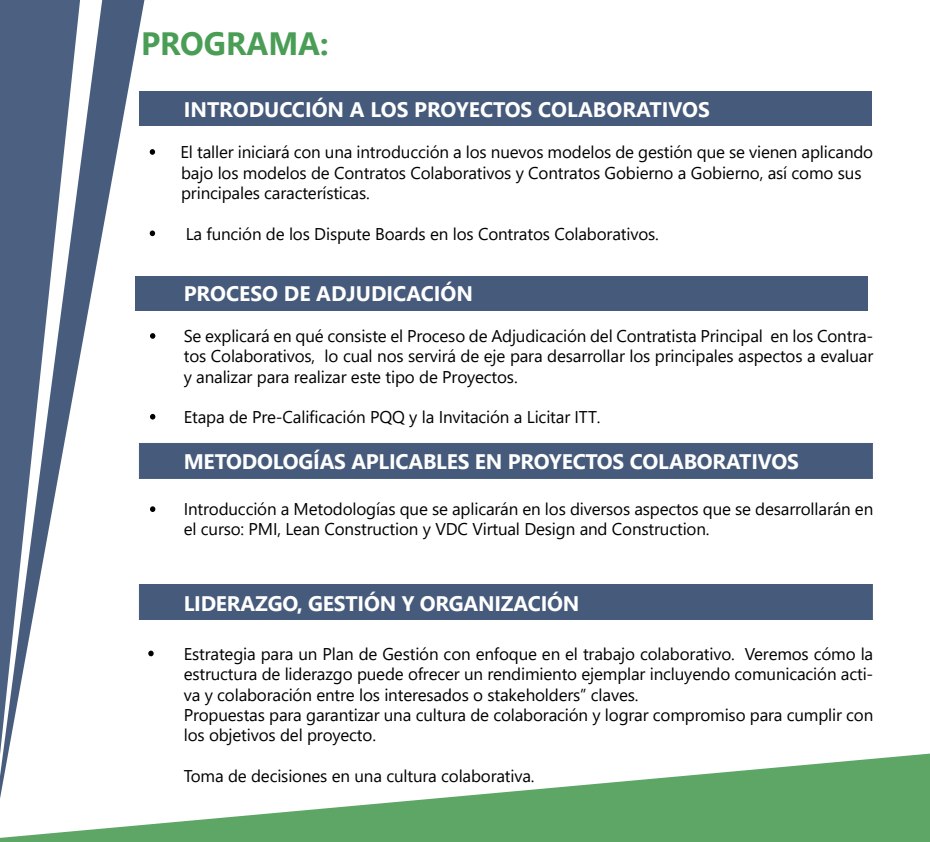
<style>
.page{position:relative;width:930px;height:842px;background:#fff}
.page>*{position:absolute;margin:0;border:0;box-sizing:border-box;transform-origin:0 0}
.t1{font:700 32.2px "Segoe UI";color:#4a9d55}
.t2{font:700 21px "Segoe UI";letter-spacing:-.01em;color:#fff}
.t3{font:17px/20.4px "Segoe UI";letter-spacing:-.01em;color:#000}
</style>
<div class="page">
<div style="left:139px;top:584px;width:734px;height:36px;background:#465b7c"></div>
<svg style="left:0;top:0;width:155px;height:753px"></svg>
<svg style="left:0;top:753px;width:930px;height:89px;fill:#5da666"></svg>
<div style="left:139px;top:91px;width:733px;height:35px;background:#465b7c"></div>
<div style="left:139px;top:443px;width:734px;height:36px;background:#465b7c"></div>
<div style="left:135px;top:276px;width:732px;height:35px;background:#465b7c"></div>
<svg style="left:148px;top:651px;width:6px;height:5px"></svg>
<svg style="left:150px;top:506px;width:5px;height:6px"></svg>
<svg style="left:150px;top:333px;width:5px;height:6px"></svg>
<svg style="left:150px;top:414px;width:5px;height:6px"></svg>
<svg style="left:150px;top:230px;width:5px;height:6px"></svg>
<svg style="left:150px;top:149px;width:5px;height:6px"></svg>
<h1 class="t1" style="left:141px;top:13px;width:189px">PROGRAMA:</h1>
<p class="t2" style="left:184px;top:90px;width:528px">INTRODUCCIÓN A LOS PROYECTOS COLABORATIVOS</p>
<p class="t3" style="left:181px;top:140px;width:694px">El taller iniciará con una introducción a los nuevos modelos de gestión que se vienen aplicando bajo los modelos de Contratos Colaborativos y Contratos Gobierno a Gobierno, así como sus principales características.</p>
<p class="t3" style="left:186px;top:222px;width:475px">La función de los Dispute Boards en los Contratos Colaborativos.</p>
<p class="t2" style="left:184px;top:274px;width:291px">PROCESO DE ADJUDICACIÓN</p>
<p class="t3" style="left:184px;top:324px;width:691px;text-align:justify">Se explicará en qué consiste el Proceso de Adjudicación del Contratista Principal en los Contra&shy;tos Colaborativos, lo cual nos servirá de eje para desarrollar los principales aspectos a evaluar y analizar para realizar este tipo de Proyectos.</p>
<p class="t3" style="left:184px;top:406px;width:418px">Etapa de Pre-Calificación PQQ y la Invitación a Licitar ITT.</p>
<p class="t2" style="left:184px;top:442px;width:617px">METODOLOGÍAS APLICABLES EN PROYECTOS COLABORATIVOS</p>
<p class="t3" style="left:184px;top:497px;width:691px">Introducción a Metodologías que se aplicarán en los diversos aspectos que se desarrollarán en el curso: PMI, Lean Construction y VDC Virtual Design and Construction.</p>
<p class="t2" style="left:184px;top:583px;width:397px">LIDERAZGO, GESTIÓN Y ORGANIZACIÓN</p>
<p class="t3" style="left:184px;top:642px;width:691px">Estrategia para un Plan de Gestión con enfoque en el trabajo colaborativo. Veremos cómo la estructura de liderazgo puede ofrecer un rendimiento ejemplar incluyendo comunicación acti&shy;va y colaboración entre los interesados o stakeholders” claves.<br>Propuestas para garantizar una cultura de colaboración y lograr compromiso para cumplir con los objetivos del proyecto.</p>
<p class="t3" style="left:184px;top:764px;width:352px">Toma de decisiones en una cultura colaborativa.</p>
</div>
